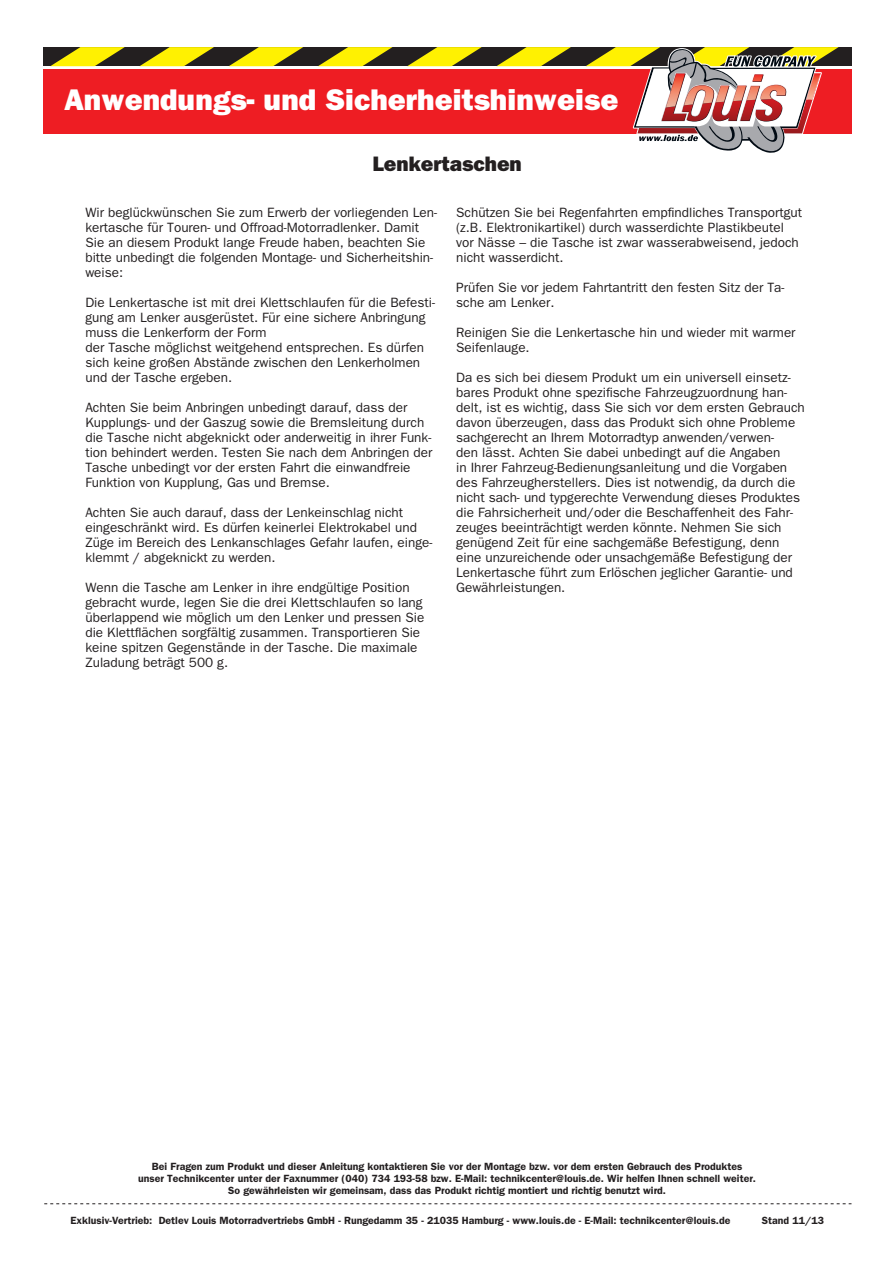
<style>
.page{position:relative;width:893px;height:1263px;background:#fff}
.page>*{position:absolute;margin:0;border:0;box-sizing:border-box;transform-origin:0 0}
.t1{font:800 30px "Franklin Gothic";color:#fff}
.t2{font:800 21px "Franklin Gothic";color:#231f20}
.t3{font:13.5px/15px "Franklin Gothic";color:#231f20}
.t4{font:600 10.5px/12px "Franklin Gothic";color:#231f20;text-align:center}
</style>
<div class="page">
<svg style="left:44px;top:1203px;width:807px;height:1px"></svg>
<div style="left:43px;top:47px;width:808px;height:19px;background:#231f20"></div>
<svg style="left:51px;top:47px;width:74px;height:19px"></svg>
<svg style="left:140px;top:47px;width:74px;height:19px"></svg>
<svg style="left:229px;top:47px;width:74px;height:19px"></svg>
<svg style="left:318px;top:47px;width:74px;height:19px"></svg>
<svg style="left:407px;top:47px;width:74px;height:19px"></svg>
<svg style="left:497px;top:47px;width:73px;height:19px"></svg>
<div style="left:43px;top:69px;width:808px;height:65px;background:#ee1d23"></div>
<svg style="left:586px;top:47px;width:252px;height:106px"></svg>
<img style="left:665px;top:74px;width:120px;height:33px">
<img style="left:806px;top:73px;width:14px;height:27px">
<h1 class="t1" style="left:64px;top:82px;width:555px">Anwendungs- und Sicherheitshinweise</h1>
<h2 class="t2" style="left:372px;top:151px;width:151px">Lenkertaschen</h2>
<p class="t3" style="left:85px;top:205px;width:353px">Wir beglückwünschen Sie zum Erwerb der vorliegenden Len&shy;kertasche für Touren- und Offroad-Motorradlenker. Damit Sie an diesem Produkt lange Freude haben, beachten Sie bitte unbedingt die folgenden Montage- und Sicherheitshin&shy;weise:</p>
<p class="t3" style="left:85px;top:295px;width:351px">Die Lenkertasche ist mit drei Klettschlaufen für die Befesti&shy;gung am Lenker ausgerüstet. Für eine sichere Anbringung muss die Lenkerform der Form<br>der Tasche möglichst weitgehend entsprechen. Es dürfen sich keine großen Abstände zwischen den Lenkerholmen und der Tasche ergeben.</p>
<p class="t3" style="left:85px;top:400px;width:348px">Achten Sie beim Anbringen unbedingt darauf, dass der Kupplungs- und der Gaszug sowie die Bremsleitung durch die Tasche nicht abgeknickt oder anderweitig in ihrer Funk&shy;tion behindert werden. Testen Sie nach dem Anbringen der Tasche unbedingt vor der ersten Fahrt die einwandfreie Funktion von Kupplung, Gas und Bremse.</p>
<p class="t3" style="left:85px;top:505px;width:348px">Achten Sie auch darauf, dass der Lenkeinschlag nicht eingeschränkt wird. Es dürfen keinerlei Elektrokabel und Züge im Bereich des Lenkanschlages Gefahr laufen, einge&shy;klemmt / abgeknickt zu werden.</p>
<p class="t3" style="left:85px;top:580px;width:340px">Wenn die Tasche am Lenker in ihre endgültige Position gebracht wurde, legen Sie die drei Klettschlaufen so lang überlappend wie möglich um den Lenker und pressen Sie die Klettflächen sorgfältig zusammen. Transportieren Sie keine spitzen Gegenstände in der Tasche. Die maximale Zuladung beträgt 500 g.</p>
<p class="t3" style="left:456px;top:205px;width:347px">Schützen Sie bei Regenfahrten empfindliches Transportgut (z.B. Elektronikartikel) durch wasserdichte Plastikbeutel vor Nässe – die Tasche ist zwar wasserabweisend, jedoch nicht wasserdicht.</p>
<p class="t3" style="left:456px;top:280px;width:330px">Prüfen Sie vor jedem Fahrtantritt den festen Sitz der Ta&shy;sche am Lenker.</p>
<p class="t3" style="left:456px;top:325px;width:341px">Reinigen Sie die Lenkertasche hin und wieder mit warmer<br>Seifenlauge.</p>
<p class="t3" style="left:456px;top:370px;width:350px">Da es sich bei diesem Produkt um ein universell einsetz&shy;bares Produkt ohne spezifische Fahrzeugzuordnung han&shy;delt, ist es wichtig, dass Sie sich vor dem ersten Gebrauch davon überzeugen, dass das Produkt sich ohne Probleme sachgerecht an Ihrem Motorradtyp anwenden/verwen-<br>den lässt. Achten Sie dabei unbedingt auf die Angaben<br>in Ihrer Fahrzeug-Bedienungsanleitung und die Vorgaben des Fahrzeugherstellers. Dies ist notwendig, da durch die nicht sach- und typgerechte Verwendung dieses Produktes die Fahrsicherheit und/oder die Beschaffenheit des Fahr&shy;zeuges beeinträchtigt werden könnte. Nehmen Sie sich genügend Zeit für eine sachgemäße Befestigung, denn eine unzureichende oder unsachgemäße Befestigung der Lenkertasche führt zum Erlöschen jeglicher Garantie- und Gewährleistungen.</p>
<p class="t4" style="left:138px;top:1159px;width:619px">Bei Fragen zum Produkt und dieser Anleitung kontaktieren Sie vor der Montage bzw. vor dem ersten Gebrauch des Produktes unser Technikcenter unter der Faxnummer (040) 734 193-58 bzw. E-Mail: technikcenter@louis.de. Wir helfen Ihnen schnell weiter.<br>So gewährleisten wir gemeinsam, dass das Produkt richtig montiert und richtig benutzt wird.</p>
<p class="t4" style="left:70px;top:1213px;width:661px">Exklusiv-Vertrieb: Detlev Louis Motorradvertriebs GmbH - Rungedamm 35 - 21035 Hamburg - www.louis.de - E-Mail: technikcenter@louis.de</p>
<p class="t4" style="left:761px;top:1213px;width:63px">Stand 11/13</p>
</div>
